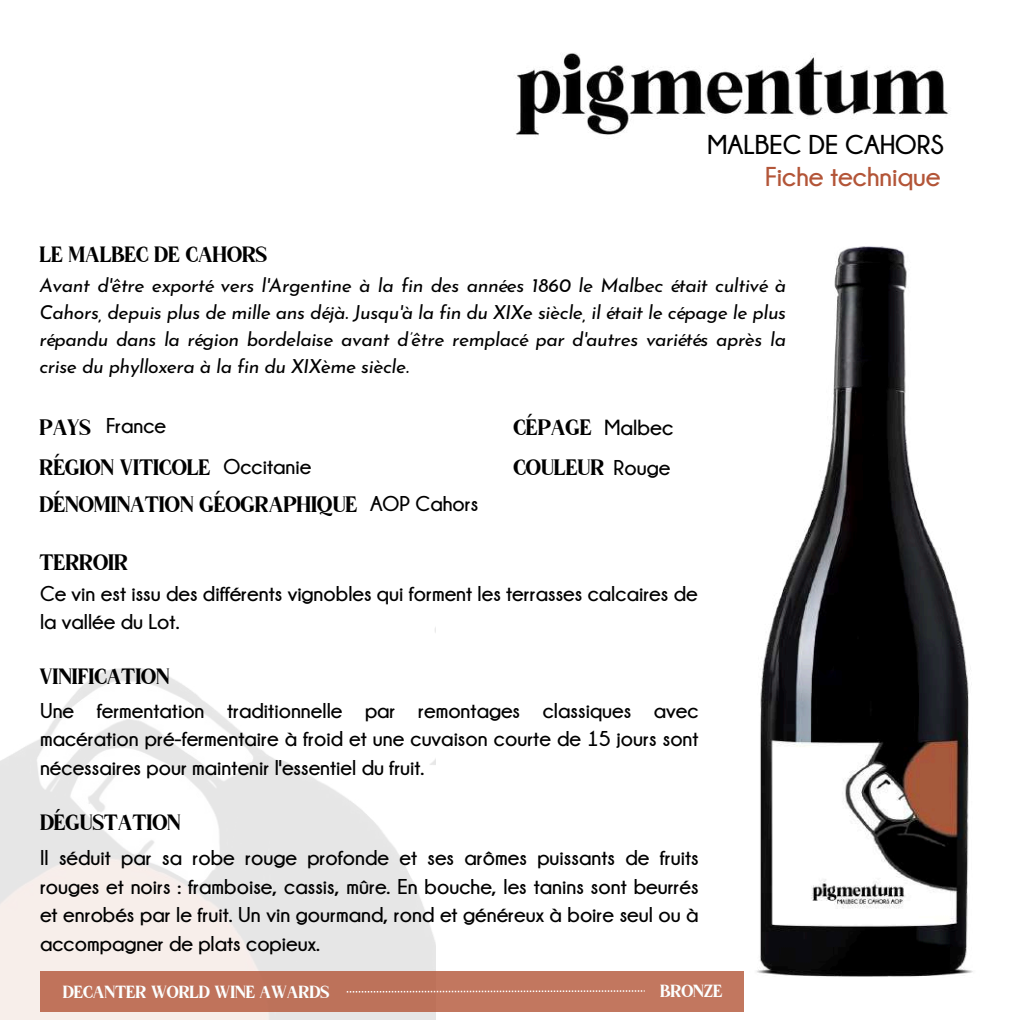
<style>
.page{position:relative;width:1020px;height:1020px;background:#fff}
.page>*{position:absolute;margin:0;border:0;box-sizing:border-box;transform-origin:0 0}
.t1{font:700 27.2px "Champagne Limousines";color:#000}
.t2{font:700 27.2px "Champagne Limousines";color:#b35538}
.t3{font:25.4px/37.6px "Backslash Reguler";color:#000}
.t4{font:25.2px "Backslash Reguler";color:#000}
.t5{font:700 21.4px/28.4px "Champagne Limousines";color:#000;text-align:justify}
.t6{font:20px "Backslash Reguler";color:#fcffff}
.t7{font:italic 19.4px/27px "Josefin Sans";letter-spacing:-.02em;color:#000;text-align:justify}
.s1{font-family:"Backslash Reguler";font-weight:400;font-size:25.4px}
.s2{font-family:"Champagne Limousines";font-weight:700;font-size:21.4px}
.s3{font-family:"Champagne Limousines";font-weight:700;font-size:21.8px}
</style>
<div class="page">
<img style="left:743px;top:246px;width:230px;height:734px">
<img style="left:515px;top:53px;width:434px;height:83px">
<img style="left:0;top:627px;width:436px;height:393px">
<div style="left:40px;top:971px;width:703px;height:40px;background:#c0735b"></div>
<svg style="left:347px;top:990px;width:298px;height:3px"></svg>
<p class="t1" style="left:708px;top:130px;width:238px">MALBEC DE CAHORS</p>
<p class="t2" style="left:765px;top:162px;width:177px">Fiche technique</p>
<p class="t4" style="left:39px;top:242px;width:229px">LE MALBEC DE CAHORS</p>
<p class="t7" style="left:39px;top:273px;width:748px">Avant d'être exporté vers l'Argentine à la fin des années 1860 le Malbec était cultivé à Cahors, depuis plus de mille ans déjà. Jusqu'à la fin du XIXe siècle, il était le cépage le plus répandu dans la région bordelaise avant d’être remplacé par d'autres variétés après la crise du phylloxera à la fin du XIXème siècle.</p>
<p class="t5" style="left:39px;top:411px;width:128px"><span class="s1">PAYS</span> France</p>
<p class="t3" style="left:39px;top:448px;width:440px">RÉGION VITICOLE <span class="s2">Occitanie<br></span>DÉNOMINATION GÉOGRAPHIQUE <span class="s2">AOP Cahors</span></p>
<p class="t3" style="left:39px;top:543px;width:90px">TERROIR</p>
<p class="t3" style="left:513px;top:408px;width:162px;line-height:39.2px">CÉPAGE <span class="s3">Malbec<br></span>COULEUR <span class="s2">Rouge</span></p>
<p class="t5" style="left:40px;top:579px;width:659px">Ce vin est issu des différents vignobles qui forment les terrasses calcaires de la vallée du Lot.</p>
<p class="t4" style="left:39px;top:664px;width:132px">VINIFICATION</p>
<p class="t5" style="left:40px;top:695px;width:660px">Une fermentation traditionnelle par remontages classiques avec macération pré-fermentaire à froid et une cuvaison courte de 15 jours sont nécessaires pour maintenir l'essentiel du fruit.</p>
<p class="t4" style="left:40px;top:810px;width:142px">DÉGUSTATION</p>
<p class="t5" style="left:40px;top:843px;width:660px">Il séduit par sa robe rouge profonde et ses arômes puissants de fruits rouges et noirs : framboise, cassis, mûre. En bouche, les tanins sont beurrés et enrobés par le fruit. Un vin gourmand, rond et généreux à boire seul ou à accompagner de plats copieux.</p>
<p class="t6" style="left:63px;top:982px;width:268px">DECANTER WORLD WINE AWARDS</p>
<p class="t6" style="left:660px;top:981px;width:64px">BRONZE</p>
</div>
